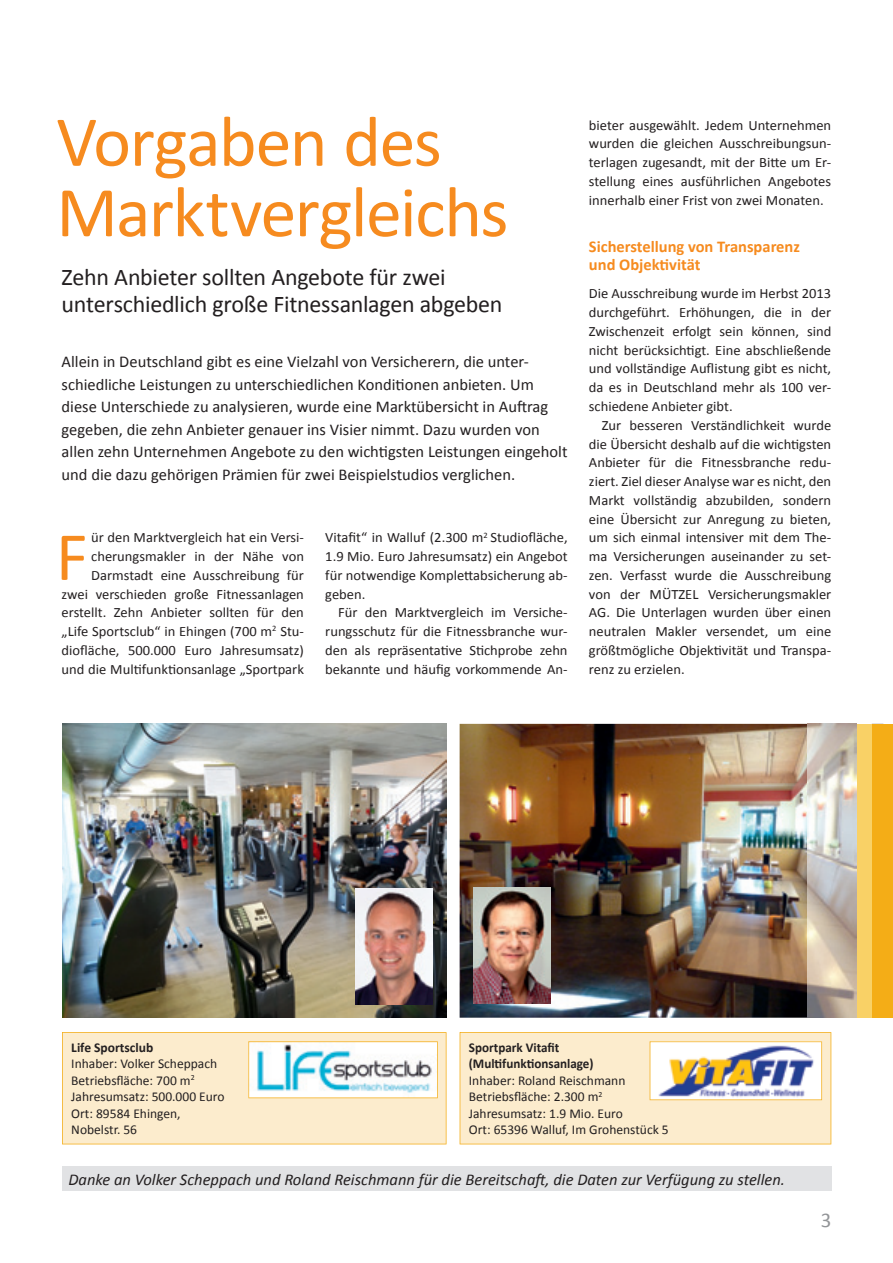
<style>
.page{position:relative;width:893px;height:1263px;background:#fff}
.page>*{position:absolute;margin:0;border:0;box-sizing:border-box;transform-origin:0 0}
.t1{font:72px/70.5px "Calibri";letter-spacing:-.025em;color:#f68b1f}
.t2{font:69.45px "Calibri";color:#f68b1f}
.t3{font:24px/27px "Calibri";letter-spacing:-.015em;color:#231f20}
.t4{font:21px "Calibri";color:#939598}
.t5{font:16.5px/22.5px "Calibri";color:#231f20}
.t6{font:italic 16.5px "Calibri";color:#231f20}
.t7{font:700 16.5px/18.8px "Calibri";color:#f68b1f}
.t8{font:14.25px/18.8px "Calibri";color:#231f20;text-align:justify}
.t9{font:13.5px/16.5px "Calibri";color:#231f20}
.t10{font:700 13.5px/16.5px "Calibri";color:#231f20}
</style>
<div class="page">
<img style="left:62px;top:724px;width:384px;height:294px">
<img style="left:460px;top:724px;width:348px;height:294px">
<div style="left:872px;top:724px;width:21px;height:294px;background:#f4ad17"></div>
<div style="left:857px;top:724px;width:15px;height:294px;background:#f9d166"></div>
<img style="left:808px;top:724px;width:49px;height:294px">
<img style="left:473px;top:887px;width:77px;height:116px">
<img style="left:355px;top:888px;width:77px;height:116px">
<svg style="left:460px;top:1032px;width:371px;height:112px"></svg>
<svg style="left:62px;top:1032px;width:384px;height:112px"></svg>
<div style="left:62px;top:1166px;width:769px;height:25px;background:#e1e2e4"></div>
<h1 class="t1" style="left:56px;top:103px;width:454px">Vorgaben des<br>Marktvergleichs</h1>
<h3 class="t3" style="left:62px;top:262px;width:442px">Zehn anbieter sollten angebote für zwei unterschiedlich große Fitnessanlagen abgeben</h3>
<p class="t5" style="left:62px;top:350px;width:507px">allein in Deutschland gibt es eine Vielzahl von Versicherern, die unter&shy;schiedliche Leistungen zu unterschiedlichen Konditionen anbieten. Um diese Unterschiede zu analysieren, wurde eine Marktübersicht in Auftrag gegeben, die zehn anbieter genauer ins Visier nimmt. Dazu wurden von allen zehn Unternehmen Angebote zu den wichtigsten Leistungen eingeholt und die dazu gehörigen Prämien für zwei Beispielstudios verglichen.</p>
<p class="t8" style="left:62px;top:527px;width:244px;text-align:right">ür den Marktvergleich hat ein Versi&shy;cherungsmakler in der nähe von Darmstadt eine ausschreibung für zwei verschieden große Fitnessanlagen erstellt. Zehn anbieter sollten für den „Life Sportsclub“ in Ehingen (700 m<sup>2</sup> stu&shy;diofläche, 500.000 Euro Jahresumsatz) und die Multifunktionsanlage „Sportpark</p>
<p class="t8" style="left:325px;top:527px;width:244px">Vitafit“ in Walluf (2.300 m<sup>2</sup> Studiofläche, 1.9 Mio. Euro Jahresumsatz) ein Angebot für notwendige Komplettabsicherung ab&shy;geben.</p>
<h2 class="t2" style="left:56px;top:514px;width:33px">F</h2>
<p class="t8" style="left:325px;top:602px;width:244px;text-indent:13px">Für den Marktvergleich im Versiche&shy;rungsschutz für die Fitnessbranche wur&shy;den als repräsentative Stichprobe zehn bekannte und häufig vorkommende An-</p>
<p class="t8" style="left:589px;top:115px;width:244px">bieter ausgewählt. Jedem Unternehmen wurden die gleichen ausschreibungsun&shy;terlagen zugesandt, mit der Bitte um Er&shy;stellung eines ausführlichen angebotes innerhalb einer Frist von zwei Monaten.</p>
<p class="t7" style="left:589px;top:236px;width:213px">Sicherstellung von Transparenz und Objektivität</p>
<p class="t8" style="left:589px;top:284px;width:244px">Die Ausschreibung wurde im Herbst 2013 durchgeführt. erhöhungen, die in der Zwischenzeit erfolgt sein können, sind nicht berücksichtigt. Eine abschließende und vollständige Auflistung gibt es nicht, da es in Deutschland mehr als 100 ver&shy;schiedene anbieter gibt.</p>
<p class="t8" style="left:589px;top:415px;width:244px;text-indent:13px">Zur besseren Verständlichkeit wurde die Übersicht deshalb auf die wichtigsten anbieter für die Fitnessbranche redu&shy;ziert. Ziel dieser analyse war es nicht, den Markt vollständig abzubilden, sondern eine Übersicht zur anregung zu bieten, um sich einmal intensiver mit dem the&shy;ma Versicherungen auseinander zu set&shy;zen. Verfasst wurde die ausschreibung von der MÜtZel Versicherungsmakler aG. Die Unterlagen wurden über einen neutralen Makler versendet, um eine größtmögliche Objektivität und Transpa&shy;renz zu erzielen.</p>
<p class="t10" style="left:71px;top:1038px;width:84px">Life Sportsclub</p>
<p class="t9" style="left:71px;top:1055px;width:155px">Inhaber: Volker Scheppach<br>Betriebsfläche: 700 m<sup>2<br></sup>Jahresumsatz: 500.000 Euro<br>Ort: 89584 Ehingen,<br>Nobelstr. 56</p>
<p class="t10" style="left:469px;top:1038px;width:126px">Sportpark Vitafit (Multifunktionsanlage)</p>
<p class="t9" style="left:469px;top:1071px;width:201px">Inhaber: Roland Reischmann<br>Betriebsfläche: 2.300 m<sup>2<br></sup>Jahresumsatz: 1.9 Mio. Euro<br>Ort: 65396 Walluf, Im Grohenstück 5</p>
<p class="t6" style="left:68px;top:1169px;width:718px">Danke an Volker Scheppach und Roland Reischmann für die Bereitschaft, die Daten zur Verfügung zu stellen.</p>
<h3 class="t4" style="left:821px;top:1207px;width:12px">3</h3>
</div>
